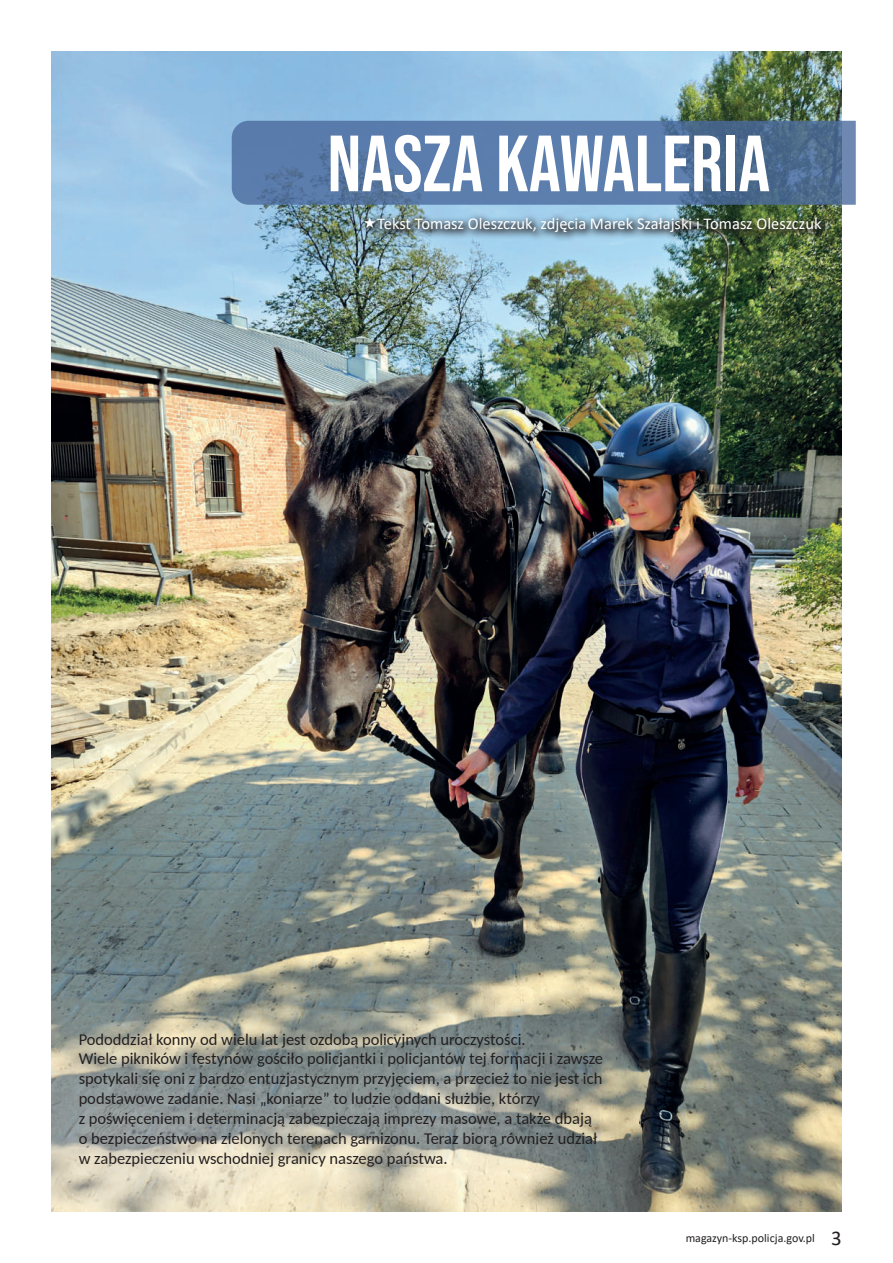
<style>
.page{position:relative;width:893px;height:1263px;background:#fff}
.page>*{position:absolute;margin:0;border:0;box-sizing:border-box;transform-origin:0 0}
.t1{font:79.5px "Bebas Neue";color:#fff}
.t2{font:16.5px/19.8px "Carlito";color:#231f20}
.t3{font:16.5px "Calibri";color:#fff}
.t4{font:12px "Calibri";color:#231f20}
.s1{font-size:21px}
</style>
<div class="page">
<img style="left:51px;top:51px;width:791px;height:1161px">
<div style="left:360px;top:212px;width:472px;height:31px;background:#231f20;opacity:.75"></div>
<svg style="left:232px;top:121px;width:624px;height:84px;background:#5678a3"></svg>
<svg style="left:364px;top:217px;width:11px;height:11px"></svg>
<h1 class="t1" style="left:327px;top:119px;width:444px">NASZA KAWALERIA</h1>
<p class="t3" style="left:377px;top:212px;width:446px">Tekst Tomasz Oleszczuk, zdjęcia Marek Szałajski i Tomasz Oleszczuk</p>
<p class="t2" style="left:79px;top:1028px;width:526px">Pododdział konny od wielu lat jest ozdobą policyjnych uroczystości.<br>Wiele pikników i festynów gościło policjantki i policjantów tej formacji i zawsze spotykali się oni z bardzo entuzjastycznym przyjęciem, a przecież to nie jest ich podstawowe zadanie. Nasi „koniarze” to ludzie oddani służbie, którzy<br>z poświęceniem i determinacją zabezpieczają imprezy masowe, a także dbają o bezpieczeństwo na zielonych terenach garnizonu. Teraz biorą również udział w zabezpieczeniu wschodniej granicy naszego państwa.</p>
<p class="t4" style="left:686px;top:1229px;width:158px">magazyn-ksp.policja.gov.pl <span class="s1">3</span></p>
</div>
